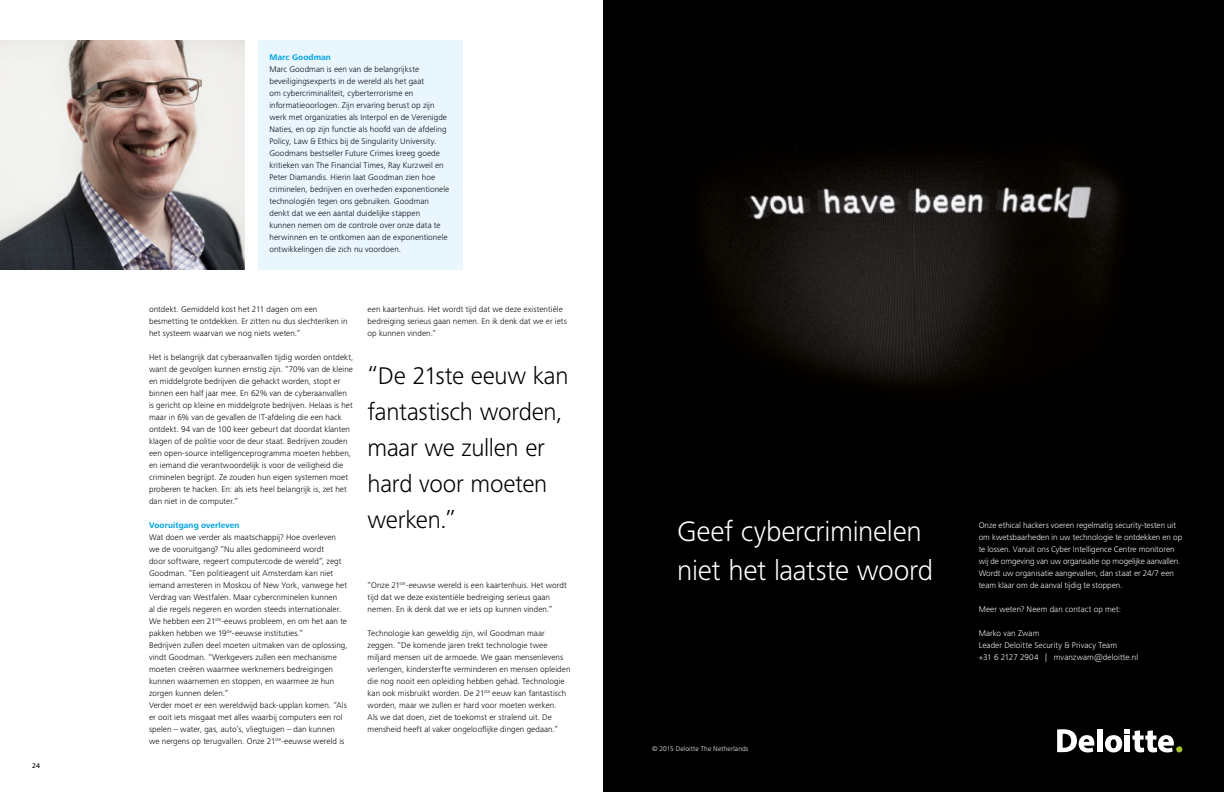
<style>
.page{position:relative;width:1224px;height:792px;background:#fff}
.page>*{position:absolute;margin:0;border:0;box-sizing:border-box;transform-origin:0 0}
.t1{font:300 29.1px/38.8px "Frutiger Next Pro";letter-spacing:-.01em;color:#fff}
.t2{font:300 25px/36px "Frutiger Next Pro";letter-spacing:-.01em;color:#000}
.t3{font:300 8.5px/12px "Frutiger Next Pro";letter-spacing:.01em;color:#000}
.t4{font:300 8.5px/12px "Frutiger Next Pro";color:#fff}
.t5{font:700 8.5px "Frutiger Next Pro";letter-spacing:.01em;color:#00a3e2}
.t6{font:300 7px "Frutiger Next Pro";letter-spacing:.02em;color:#fff}
.t7{font:500 7px "Frutiger Next Pro";color:#000}
</style>
<div class="page">
<img style="left:0;top:40px;width:245px;height:230px">
<div style="left:258px;top:40px;width:205px;height:230px;background:#e9f6fe"></div>
<img style="left:603px;top:0;width:621px;height:792px">
<div style="left:1097px;top:730px;width:5px;height:22px;background:#fff"></div>
<svg style="left:1105px;top:730px;width:77px;height:22px"></svg>
<svg style="left:1057px;top:729px;width:37px;height:23px"></svg>
<p class="t7" style="left:32px;top:762px;width:9px">24</p>
<p class="t5" style="left:269px;top:52px;width:63px">Marc Goodman</p>
<p class="t3" style="left:269px;top:63px;width:181px">Marc Goodman is een van de belangrijkste beveiligingsexperts in de wereld als het gaat<br>om cybercriminaliteit, cyberterrorisme en informatieoorlogen. Zijn ervaring berust op zijn werk met organizaties als Interpol en de Verenigde Naties, en op zijn functie als hoofd van de afdeling Policy, Law &amp; Ethics bij de Singularity University.<br>Goodmans bestseller Future Crimes kreeg goede kritieken van The Financial Times, Ray Kurzweil en Peter Diamandis. Hierin laat Goodman zien hoe criminelen, bedrijven en overheden exponentionele technologiën tegen ons gebruiken. Goodman denkt dat we een aantal duidelijke stappen<br>kunnen nemen om de controle over onze data te herwinnen en te ontkomen aan de exponentionele ontwikkelingen die zich nu voordoen.</p>
<p class="t3" style="left:149px;top:303px;width:200px">ontdekt. Gemiddeld kost het 211 dagen om een besmetting te ontdekken. Er zitten nu dus slechteriken in het systeem waarvan we nog niets weten.”</p>
<p class="t3" style="left:149px;top:351px;width:206px">Het is belangrijk dat cyberaanvallen tijdig worden ontdekt, want de gevolgen kunnen ernstig zijn. “70% van de kleine en middelgrote bedrijven die gehackt worden, stopt er binnen een half jaar mee. En 62% van de cyberaanvallen is gericht op kleine en middelgrote bedrijven. Helaas is het maar in 6% van de gevallen de IT-afdeling die een hack ontdekt. 94 van de 100 keer gebeurt dat doordat klanten klagen of de politie voor de deur staat. Bedrijven zouden een open-source intelligenceprogramma moeten hebben, en iemand die verantwoordelijk is voor de veiligheid die criminelen begrijpt. Ze zouden hun eigen systemen moet proberen te hacken. En: als iets heel belangrijk is, zet het dan niet in de computer.”</p>
<p class="t5" style="left:149px;top:520px;width:92px">Vooruitgang overleven</p>
<p class="t3" style="left:149px;top:531px;width:200px">Wat doen we verder als maatschappij? Hoe overleven we de vooruitgang? “Nu alles gedomineerd wordt<br>door software, regeert computercode de wereld”, zegt Goodman. “Een politieagent uit Amsterdam kan niet iemand arresteren in Moskou of New York, vanwege het Verdrag van Westfalen. Maar cybercriminelen kunnen<br>al die regels negeren en worden steeds internationaler.<br>We hebben een 21<sup>ste</sup>-eeuws probleem, en om het aan te pakken hebben we 19<sup>de</sup>-eeuwse instituties.”<br>Bedrijven zullen deel moeten uitmaken van de oplossing, vindt Goodman. “Werkgevers zullen een mechanisme moeten creëren waarmee werknemers bedreigingen kunnen waarnemen en stoppen, en waarmee ze hun zorgen kunnen delen.”<br>Verder moet er een wereldwijd back-upplan komen. “Als er ooit iets misgaat met alles waarbij computers een rol spelen – water, gas, auto’s, vliegtuigen – dan kunnen<br>we nergens op terugvallen. Onze 21<sup>ste</sup>-eeuwse wereld is</p>
<p class="t3" style="left:368px;top:303px;width:201px">een kaartenhuis. Het wordt tijd dat we deze existentiële bedreiging serieus gaan nemen. En ik denk dat we er iets op kunnen vinden.”</p>
<h2 class="t2" style="left:368px;top:358px;width:203px">“De 21ste eeuw kan fantastisch worden, maar we zullen er hard voor moeten werken.”</h2>
<p class="t3" style="left:368px;top:579px;width:201px">“Onze 21<sup>ste</sup>-eeuwse wereld is een kaartenhuis. Het wordt tijd dat we deze existentiële bedreiging serieus gaan nemen. En ik denk dat we er iets op kunnen vinden.”</p>
<p class="t3" style="left:368px;top:627px;width:204px">Technologie kan geweldig zijn, wil Goodman maar zeggen. “De komende jaren trekt technologie twee miljard mensen uit de armoede. We gaan mensenlevens verlengen, kindersterfte verminderen en mensen opleiden die nog nooit een opleiding hebben gehad. Technologie kan ook misbruikt worden. De 21<sup>ste</sup> eeuw kan fantastisch worden, maar we zullen er hard voor moeten werken.<br>Als we dat doen, ziet de toekomst er stralend uit. De mensheid heeft al vaker ongelooflijke dingen gedaan.”</p>
<h1 class="t1" style="left:677px;top:512px;width:257px">Geef cybercriminelen niet het laatste woord</h1>
<p class="t4" style="left:979px;top:519px;width:205px">Onze ethical hackers voeren regelmatig security-testen uit om kwetsbaarheden in uw technologie te ontdekken en op te lossen. Vanuit ons Cyber Intelligence Centre monitoren wij de omgeving van uw organisatie op mogelijke aanvallen.<br>Wordt uw organisatie aangevallen, dan staat er 24/7 een team klaar om de aanval tijdig te stoppen.</p>
<p class="t4" style="left:979px;top:603px;width:144px">Meer weten? Neem dan contact op met:</p>
<p class="t4" style="left:979px;top:627px;width:161px">Marko van Zwam<br>Leader Deloitte Security &amp; Privacy Team<br>+31 6 2127 2904 | mvanzwam@deloitte.nl</p>
<p class="t6" style="left:652px;top:745px;width:98px">© 2015 Deloitte The Netherlands</p>
</div>
